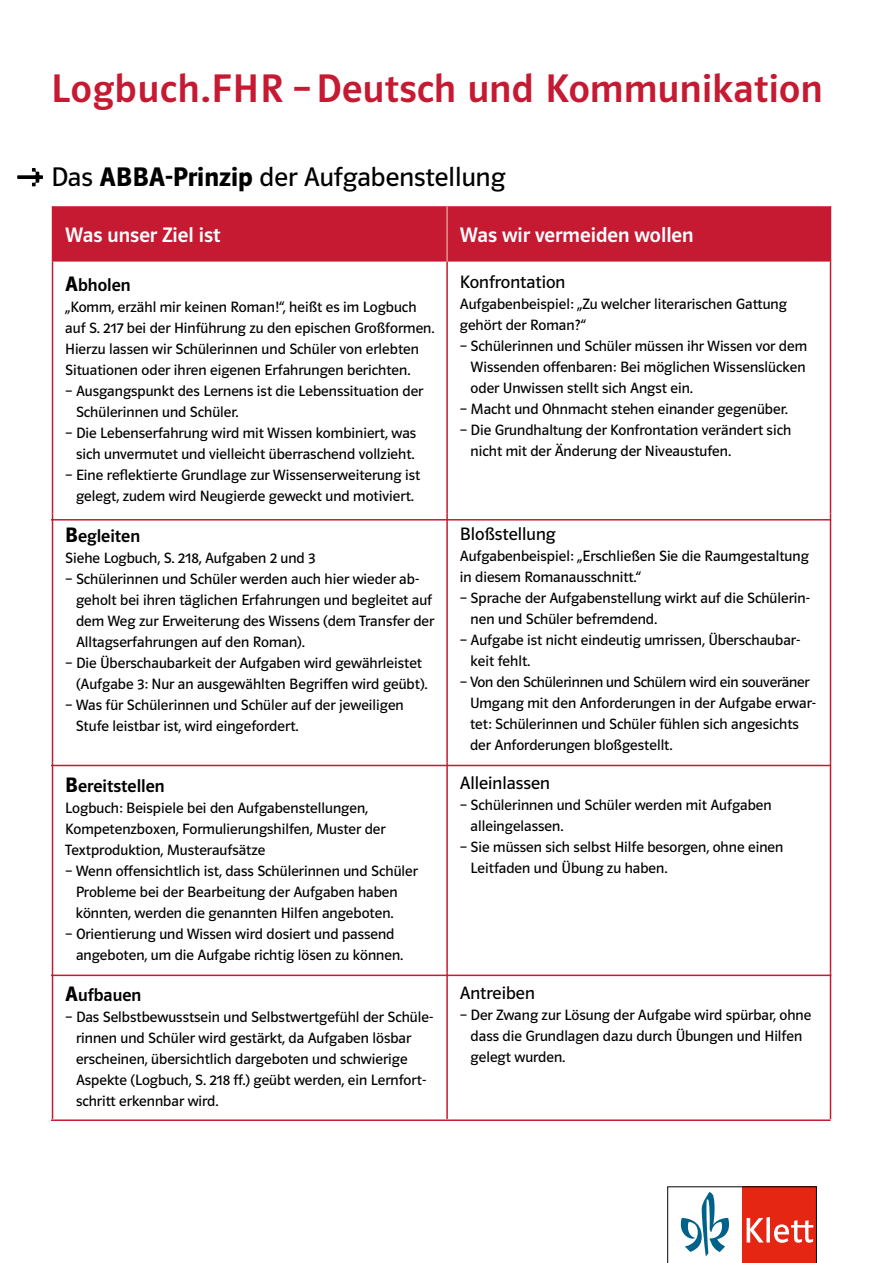
<style>
.page{position:relative;width:893px;height:1263px;background:#fff}
.page>*{position:absolute;margin:0;border:0;box-sizing:border-box;transform-origin:0 0}
.t1{font:41.25px "Polo 22 K Krftg";letter-spacing:.01em;color:#c61932}
.t2{font:27px "Polo ST11 K Buch";color:#000}
.t3{font:21px "Polo ST11 K Krftg";color:#fff}
.t4{font:18px "Polo ST11 K Buch";color:#000}
.t5{font:18px "Polo ST11 K Krftg";color:#000}
.t6{font:15px/21px "Polo ST11 K Buch";color:#000}
.s1{font-family:"Polo ST11 K Hfett"}
.s2{font-family:"Polo ST11 K Hfett";font-size:21px}
</style>
<div class="page">
<svg style="left:17px;top:168px;width:26px;height:18px"></svg>
<div style="left:53px;top:206px;width:777px;height:56px;background:#c61932"></div>
<hr style="left:52px;top:206px;width:1px;height:56px;background:#c61932">
<hr style="left:830px;top:206px;width:1px;height:56px;background:#c61932">
<hr style="left:52px;top:262px;width:1px;height:251px;background:#c61932">
<hr style="left:446px;top:262px;width:2px;height:251px;background:#c61932">
<hr style="left:830px;top:262px;width:1px;height:251px;background:#c61932">
<hr style="left:52px;top:513px;width:1px;height:250px;background:#c61932">
<hr style="left:446px;top:513px;width:2px;height:250px;background:#c61932">
<hr style="left:830px;top:513px;width:1px;height:250px;background:#c61932">
<hr style="left:52px;top:763px;width:1px;height:209px;background:#c61932">
<hr style="left:446px;top:763px;width:2px;height:209px;background:#c61932">
<hr style="left:830px;top:763px;width:1px;height:209px;background:#c61932">
<hr style="left:52px;top:972px;width:1px;height:147px;background:#c61932">
<hr style="left:446px;top:972px;width:2px;height:147px;background:#c61932">
<hr style="left:830px;top:972px;width:1px;height:147px;background:#c61932">
<hr style="left:446px;top:206px;width:2px;height:56px;background:#e2958b">
<hr style="left:51px;top:519px;width:780px;height:1px;background:#c61932">
<hr style="left:51px;top:765px;width:779px;height:1px;background:#c61932">
<hr style="left:51px;top:974px;width:780px;height:2px;background:#c61932">
<hr style="left:51px;top:1119px;width:780px;height:2px;background:#c61932">
<svg style="left:667px;top:1186px;width:150px;height:77px"></svg>
<h1 class="t1" style="left:51px;top:67px;width:773px">Logbuch.fhr – Deutsch und Kommunikation</h1>
<h2 class="t2" style="left:51px;top:163px;width:456px">Das <span class="s1">ABBA-Prinzip</span> der Aufgabenstellung</h2>
<h3 class="t3" style="left:65px;top:224px;width:157px">Was unser Ziel ist</h3>
<h3 class="t3" style="left:460px;top:224px;width:235px">Was wir vermeiden wollen</h3>
<p class="t5" style="left:65px;top:275px;width:67px"><span class="s2">A</span>bholen</p>
<p class="t6" style="left:65px;top:296px;width:371px">„Komm, erzähl mir keinen Roman!“, heißt es im Logbuch auf S. 217 bei der Hinführung zu den epischen Großformen.<br>Hierzu lassen wir Schülerinnen und Schüler von erlebten Situationen oder ihren eigenen Erfahrungen berichten.</p>
<p class="t6" style="left:76px;top:380px;width:349px;text-indent:-11px">– Ausgangspunkt des Lernens ist die Lebenssituation der<br>Schülerinnen und Schüler.</p>
<p class="t6" style="left:65px;top:422px;width:352px;text-align:right">– Die Lebenserfahrung wird mit Wissen kombiniert, was sich unvermutet und vielleicht überraschend vollzieht.</p>
<p class="t6" style="left:65px;top:464px;width:356px;text-align:center">– Eine reflektierte Grundlage zur Wissenserweiterung ist gelegt, zudem wird Neugierde geweckt und motiviert.</p>
<p class="t4" style="left:460px;top:272px;width:107px">Konfrontation</p>
<p class="t6" style="left:460px;top:294px;width:329px">Aufgabenbeispiel: „Zu welcher literarischen Gattung gehört der Roman?“</p>
<p class="t6" style="left:471px;top:336px;width:338px;text-align:justify;text-indent:-11px">– Schülerinnen und Schüler müssen ihr Wissen vor dem Wissenden offenbaren: Bei möglichen Wissenslücken oder Unwissen stellt sich Angst ein.</p>
<p class="t6" style="left:460px;top:399px;width:330px">– Macht und Ohnmacht stehen einander gegenüber.</p>
<p class="t6" style="left:471px;top:420px;width:322px;text-indent:-11px">– Die Grundhaltung der Konfrontation verändert sich nicht mit der Änderung der Niveaustufen.</p>
<p class="t5" style="left:65px;top:526px;width:76px"><span class="s2">B</span>egleiten</p>
<p class="t6" style="left:65px;top:548px;width:252px">Siehe Logbuch, S. 218, Aufgaben 2 und 3</p>
<p class="t6" style="left:76px;top:569px;width:360px;text-indent:-11px">– Schülerinnen und Schüler werden auch hier wieder ab&shy;geholt bei ihren täglichen Erfahrungen und begleitet auf dem Weg zur Erweiterung des Wissens (dem Transfer der Alltagserfahrungen auf den Roman).</p>
<p class="t6" style="left:76px;top:653px;width:353px;text-indent:-11px">– Die Überschaubarkeit der Aufgaben wird gewährleistet (Aufgabe 3: Nur an ausgewählten Begriffen wird geübt).</p>
<p class="t6" style="left:76px;top:695px;width:330px;text-indent:-10px">– Was für Schülerinnen und Schüler auf der jeweiligen<br>Stufe leistbar ist, wird eingefordert.</p>
<p class="t5" style="left:65px;top:776px;width:101px"><span class="s2">B</span>ereitstellen</p>
<p class="t6" style="left:65px;top:797px;width:322px">Logbuch: Beispiele bei den Aufgabenstellungen,<br>Kompetenzboxen, Formulierungshilfen, Muster der<br>Textproduktion, Musteraufsätze</p>
<p class="t6" style="left:76px;top:860px;width:344px;text-indent:-10px">– Wenn offensichtlich ist, dass Schülerinnen und Schüler<br>Probleme bei der Bearbeitung der Aufgaben haben könnten, werden die genannten Hilfen angeboten.</p>
<p class="t6" style="left:76px;top:923px;width:329px;text-indent:-11px">– Orientierung und Wissen wird dosiert und passend angeboten, um die Aufgabe richtig lösen zu können.</p>
<p class="t5" style="left:65px;top:985px;width:78px"><span class="s2">A</span>ufbauen</p>
<p class="t6" style="left:76px;top:1007px;width:358px;text-indent:-11px">– Das Selbstbewusstsein und Selbstwertgefühl der Schüle&shy;rinnen und Schüler wird gestärkt, da Aufgaben lösbar erscheinen, übersichtlich dargeboten und schwierige Aspekte (Logbuch, S. 218 ff.) geübt werden, ein Lernfort&shy;schritt erkennbar wird.</p>
<p class="t4" style="left:460px;top:524px;width:97px">Bloßstellung</p>
<p class="t6" style="left:460px;top:545px;width:350px">Aufgabenbeispiel: „Erschließen Sie die Raumgestaltung in diesem Romanausschnitt.“</p>
<p class="t6" style="left:471px;top:587px;width:341px;text-indent:-11px">– Sprache der Aufgabenstellung wirkt auf die Schülerin&shy;nen und Schüler befremdend.</p>
<p class="t6" style="left:471px;top:629px;width:331px;text-indent:-11px">– Aufgabe ist nicht eindeutig umrissen, Überschaubar&shy;keit fehlt.</p>
<p class="t6" style="left:470px;top:671px;width:347px;text-indent:-10px">– Von den Schülerinnen und Schülern wird ein souveräner Umgang mit den Anforderungen in der Aufgabe erwar&shy;tet: Schülerinnen und Schüler fühlen sich angesichts der Anforderungen bloßgestellt.</p>
<p class="t4" style="left:460px;top:773px;width:92px">Alleinlassen</p>
<p class="t6" style="left:471px;top:795px;width:303px;text-indent:-11px">– Schülerinnen und Schüler werden mit Aufgaben alleingelassen.</p>
<p class="t6" style="left:471px;top:837px;width:314px;text-indent:-11px">– Sie müssen sich selbst Hilfe besorgen, ohne einen<br>Leitfaden und Übung zu haben.</p>
<p class="t4" style="left:460px;top:983px;width:77px">Antreiben</p>
<p class="t6" style="left:471px;top:1005px;width:342px;text-indent:-11px">– Der Zwang zur Lösung der Aufgabe wird spürbar, ohne dass die Grundlagen dazu durch Übungen und Hilfen gelegt wurden.</p>
</div>
